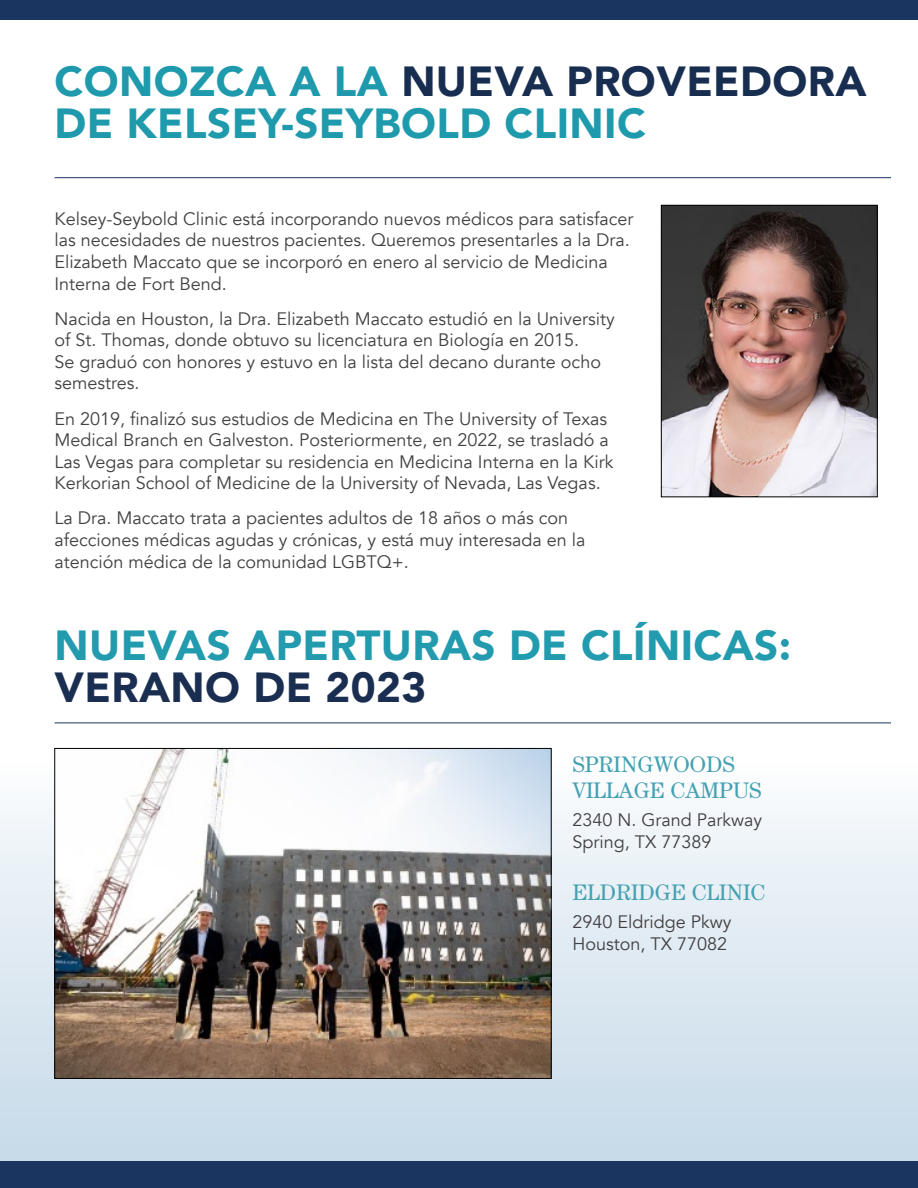
<style>
.page{position:relative;width:918px;height:1188px;background:#fff}
.page>*{position:absolute;margin:0;border:0;box-sizing:border-box;transform-origin:0 0}
.t1{font:900 42px/42px "Avenir";letter-spacing:.01em;color:#1e9aac}
.t2{font:900 42px "Avenir";letter-spacing:.01em;color:#219bad}
.t3{font:900 42px "Avenir";letter-spacing:.01em;color:#1a2e51}
.t4{font:22.5px/25.5px "Century Std";color:#45a1b2}
.t5{font:18px/21.6px "Avenir";color:#414042}
.s1{color:#172e51}
</style>
<div class="page">
<div style="left:0;top:758px;width:918px;height:430px;background:linear-gradient(to bottom,#fafbfc,#c1d7e6)"></div>
<div style="left:0;top:0;width:918px;height:20px;background:#1a355f"></div>
<div style="left:0;top:1161px;width:918px;height:27px;background:#1a355f"></div>
<img style="left:663px;top:207px;width:213px;height:288px">
<div style="left:661px;top:205px;width:217px;height:292px;border:1px solid #000"></div>
<img style="left:57px;top:750px;width:492px;height:327px">
<div style="left:55px;top:748px;width:496px;height:331px;border:1px solid #000"></div>
<hr style="left:55px;top:177px;width:836px;height:1px;background:#1a355f">
<hr style="left:55px;top:723px;width:836px;height:1px;background:#1a355f">
<h1 class="t1" style="left:55px;top:59px;width:813px">CONOZCA A LA <span class="s1">NUEVA PROVEEDORA<br></span>DE KELSEY-SEYBOLD CLINIC</h1>
<p class="t5" style="left:55px;top:208px;width:581px">Kelsey-Seybold Clinic está incorporando nuevos médicos para satisfacer las necesidades de nuestros pacientes. Queremos presentarles a la Dra.<br>Elizabeth Maccato que se incorporó en enero al servicio de Medicina Interna de Fort Bend.</p>
<p class="t5" style="left:55px;top:308px;width:562px">Nacida en Houston, la Dra. Elizabeth Maccato estudió en la University of St. Thomas, donde obtuvo su licenciatura en Biología en 2015.<br>Se graduó con honores y estuvo en la lista del decano durante ocho semestres.</p>
<p class="t5" style="left:55px;top:408px;width:560px">En 2019, finalizó sus estudios de Medicina en The University of Texas Medical Branch en Galveston. Posteriormente, en 2022, se trasladó a Las Vegas para completar su residencia en Medicina Interna en la Kirk Kerkorian School of Medicine de la University of Nevada, Las Vegas.</p>
<p class="t5" style="left:55px;top:508px;width:532px">La Dra. Maccato trata a pacientes adultos de 18 años o más con afecciones médicas agudas y crónicas, y está muy interesada en la atención médica de la comunidad LGBTQ+.</p>
<h1 class="t2" style="left:55px;top:609px;width:738px">NUEVAS APERTURAS DE CLÍNICAS:</h1>
<h1 class="t3" style="left:55px;top:651px;width:373px">VERANO DE 2023</h1>
<p class="t4" style="left:572px;top:751px;width:191px">SPRINGWOODS<br>VILLAGE CAMPUS</p>
<p class="t5" style="left:572px;top:809px;width:191px">2340 N. Grand Parkway<br>Spring, TX 77389</p>
<p class="t4" style="left:572px;top:879px;width:195px">ELDRIDGE CLINIC</p>
<p class="t5" style="left:572px;top:912px;width:161px">2940 Eldridge Pkwy<br>Houston, TX 77082</p>
</div>
